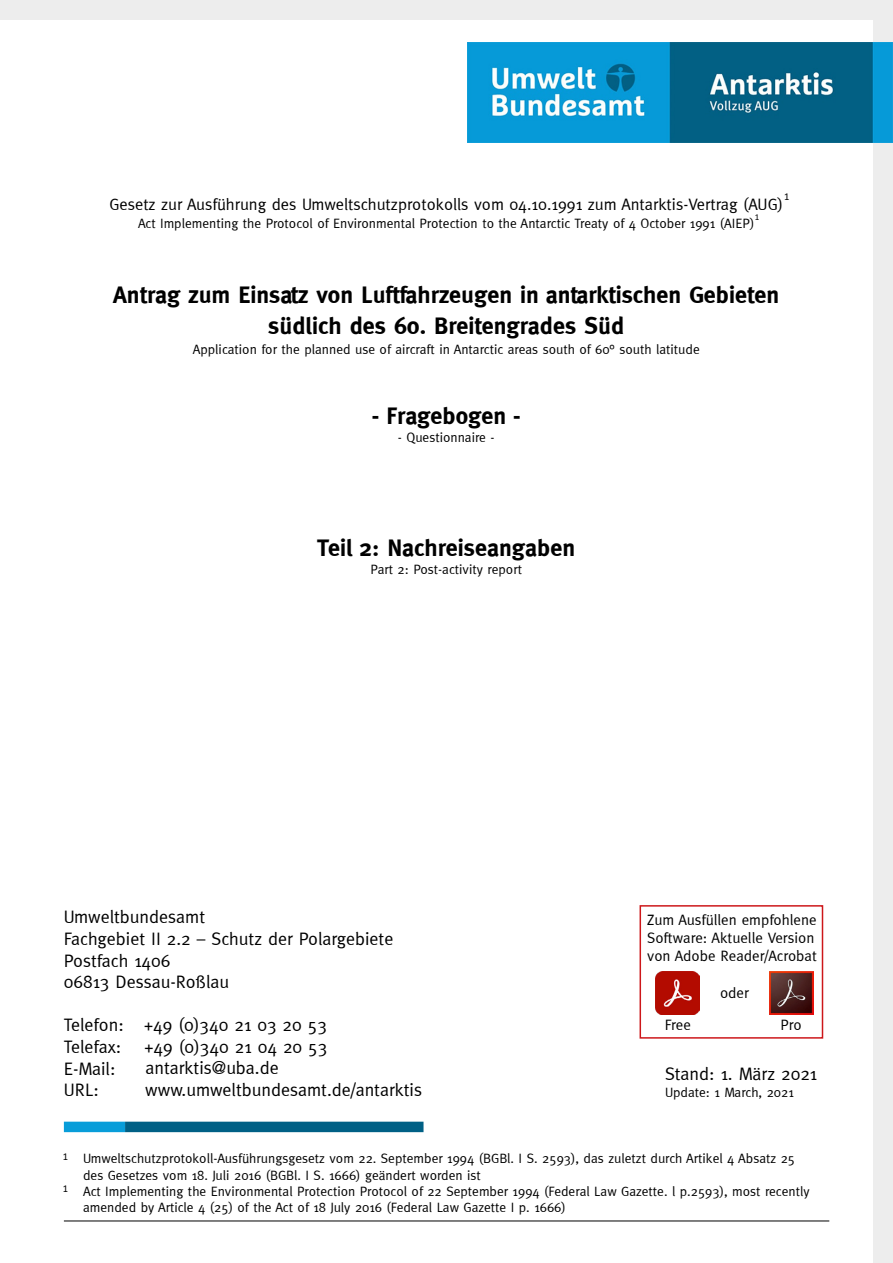
<style>
.page{position:relative;width:893px;height:1263px;background:#fff}
.page>*{position:absolute;margin:0;border:0;box-sizing:border-box;transform-origin:0 0}
.t1{font:700 24px/30.9px "Meta";color:#000;text-align:center}
.t2{font:18px/21.6px "Meta";color:#000}
.t3{font:16.5px "Meta";color:#000}
.t4{font:15px/18px "Meta";color:#000}
.t5{font:13.5px/16.2px "Meta";color:#000}
.t6{font:10.5px "Calibri";color:#000}
.t7{font:9px "Calibri";color:#000}
</style>
<div class="page">
<div style="left:64px;top:1122px;width:61px;height:10px;background:#089dd9"></div>
<div style="left:125px;top:1122px;width:298px;height:10px;background:#006085"></div>
<hr style="left:64px;top:1220px;width:765px;height:1px;background:#000">
<div style="left:873px;top:0;width:20px;height:1263px;background:#ededed"></div>
<div style="left:0;top:0;width:893px;height:19px;background:#ededed"></div>
<img style="left:468px;top:43px;width:425px;height:100px">
<img style="left:769px;top:971px;width:44px;height:43px">
<img style="left:656px;top:971px;width:44px;height:43px">
<div style="left:639px;top:905px;width:184px;height:134px;border:2px solid #cd171a"></div>
<div style="left:0;top:570px;width:893px;height:289px;background:#fff"></div>
<p class="t6" style="left:784px;top:189px;width:7px">1</p>
<p class="t3" style="left:110px;top:195px;width:675px">Gesetz zur Ausführung des Umweltschutzprotokolls vom 04.10.1991 zum Antarktis-Vertrag (AUG)</p>
<p class="t5" style="left:138px;top:216px;width:618px">Act Implementing the Protocol of Environmental Protection to the Antarctic Treaty of 4 October 1991 (AIEP)</p>
<p class="t7" style="left:755px;top:211px;width:6px">1</p>
<h1 class="t1" style="left:113px;top:280px;width:667px">Antrag zum Einsatz von Luftfahrzeugen in antarktischen Gebieten südlich des 60. Breitengrades Süd</h1>
<p class="t5" style="left:193px;top:341px;width:508px">Application for the planned use of aircraft in Antarctic areas south of 60° south latitude</p>
<h1 class="t1" style="left:372px;top:400px;width:151px">- Fragebogen -</h1>
<p class="t5" style="left:398px;top:429px;width:98px">- Questionnaire -</p>
<h1 class="t1" style="left:317px;top:532px;width:259px">Teil 2: Nachreiseangaben</h1>
<p class="t5" style="left:371px;top:561px;width:153px">Part 2: Post-activity report</p>
<h2 class="t2" style="left:64px;top:906px;width:331px">Umweltbundesamt<br>Fachgebiet II 2.2 – Schutz der Polargebiete<br>Postfach 1406<br>06813 Dessau-Roßlau</h2>
<h2 class="t2" style="left:64px;top:1014px;width:265px">Telefon: +49 (0)340 21 03 20 53<br>Telefax:</h2>
<h2 class="t2" style="left:145px;top:1036px;width:184px">+49 (0)340 21 04 20 53</h2>
<p class="t4" style="left:647px;top:911px;width:171px">Zum Ausfüllen empfohlene<br>Software: Aktuelle Version von Adobe Reader/Acrobat</p>
<p class="t4" style="left:720px;top:983px;width:30px">oder</p>
<p class="t4" style="left:665px;top:1016px;width:28px">Free</p>
<p class="t4" style="left:781px;top:1016px;width:23px">Pro</p>
<h2 class="t2" style="left:145px;top:1057px;width:278px">antarktis@uba.de www.umweltbundesamt.de/antarktis</h2>
<h2 class="t2" style="left:64px;top:1057px;width:53px">E-Mail:<br>URL:</h2>
<h2 class="t2" style="left:665px;top:1062px;width:153px">Stand: 1. März 2021</h2>
<p class="t5" style="left:665px;top:1084px;width:130px">Update: 1 March, 2021</p>
<p class="t6" style="left:63px;top:1149px;width:7px">1</p>
<p class="t6" style="left:63px;top:1181px;width:7px">1</p>
<p class="t5" style="left:83px;top:1150px;width:728px">Umweltschutzprotokoll-Ausführungsgesetz vom 22. September 1994 (BGBl. I S. 2593), das zuletzt durch Artikel 4 Absatz 25 des Gesetzes vom 18. Juli 2016 (BGBl. I S. 1666) geändert worden ist<br>Act Implementing the Environmental Protection Protocol of 22 September 1994 (Federal Law Gazette. l p.2593), most recently amended by Article 4 (25) of the Act of 18 July 2016 (Federal Law Gazette I p. 1666)</p>
</div>
